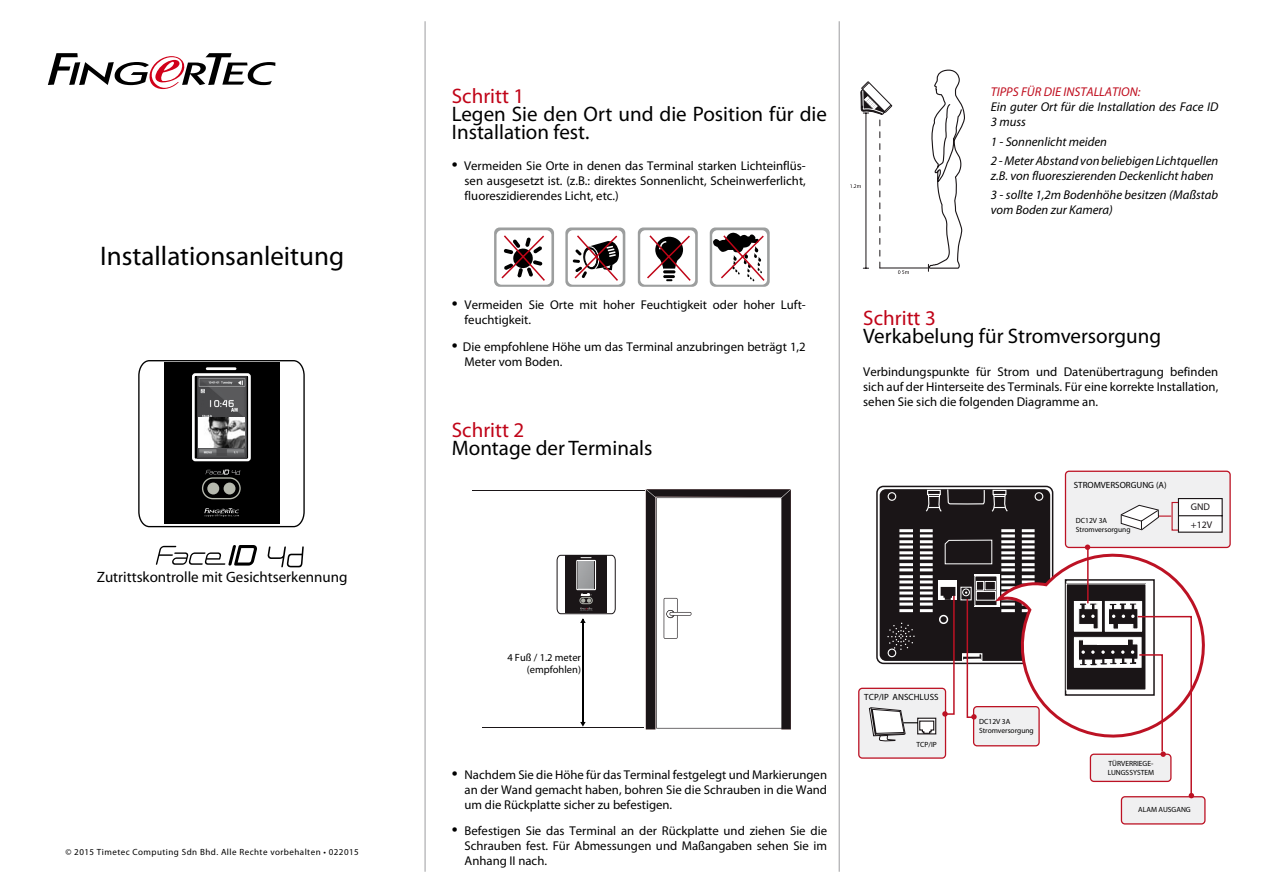
<style>
.page{position:relative;width:1263px;height:893px;background:#fff}
.page>*{position:absolute;margin:0;border:0;box-sizing:border-box;transform-origin:0 0}
.t1{font:27px "Myriad Pro";color:#000}
.t2{font:21px/18px "Myriad Pro";color:#000}
.t3{font:21px "Myriad Pro";color:#c00418}
.t4{font:15px "Myriad";color:#000}
.t5{font:12.75px/15px "Myriad Pro";color:#000;text-align:justify}
.t6{font:italic 12.75px/19.2px "Myriad Pro";color:#000}
.t7{font:italic 12.75px "Myriad Pro";color:#bf0c1d}
.t8{font:10.5px/12px "Myriad Pro";color:#000;text-align:right}
.t9{font:9.75px/18px "Myriad Pro";color:#1a1517}
.t10{font:9px "Myriad Pro";letter-spacing:.05em;color:#000}
.t11{font:9px "Myriad Pro";color:#000}
.t12{font:7.5px/9px "Myriad";color:#000}
.s1{font-size:21px}
</style>
<div class="page">
<svg style="left:646px;top:489px;width:145px;height:240px"></svg>
<svg style="left:781px;top:489px;width:10px;height:9px"></svg>
<svg style="left:646px;top:489px;width:9px;height:8px"></svg>
<hr style="left:482px;top:727px;width:162px;height:1px;background:#1a1517">
<hr style="left:472px;top:490px;width:172px;height:1px;background:#1a1517">
<hr style="left:425px;top:21px;width:1px;height:851px;background:#9c9d9f">
<hr style="left:839px;top:21px;width:1px;height:851px;background:#9c9d9f">
<svg style="left:48px;top:53px;width:227px;height:36px"></svg>
<div style="left:494px;top:227px;width:60px;height:60px;background:#9c9e9e;border-radius:6px"></div>
<div style="left:496px;top:230px;width:55px;height:55px;background:#fff;border-radius:5px"></div>
<div style="left:565px;top:227px;width:60px;height:60px;background:#9c9e9e;border-radius:6px"></div>
<div style="left:568px;top:230px;width:55px;height:55px;background:#fff;border-radius:5px"></div>
<div style="left:638px;top:227px;width:60px;height:60px;background:#9c9e9e;border-radius:6px"></div>
<div style="left:640px;top:230px;width:55px;height:55px;background:#fff;border-radius:5px"></div>
<div style="left:710px;top:227px;width:60px;height:60px;background:#9c9e9e;border-radius:6px"></div>
<div style="left:712px;top:230px;width:55px;height:55px;background:#fff;border-radius:5px"></div>
<svg style="left:501px;top:234px;width:118px;height:48px"></svg>
<svg style="left:647px;top:235px;width:44px;height:47px"></svg>
<svg style="left:713px;top:232px;width:52px;height:50px"></svg>
<hr style="left:880px;top:268px;width:48px;height:1px;background:#1a1517">
<svg style="left:928px;top:69px;width:37px;height:202px"></svg>
<svg style="left:898px;top:270px;width:11px;height:4px"></svg>
<div style="left:861px;top:82px;width:31px;height:30px;border:1px solid #1a1517;border-radius:6px"></div>
<svg style="left:850px;top:82px;width:41px;height:187px"></svg>
<hr style="left:582px;top:620px;width:1px;height:104px;background:#000">
<svg style="left:556px;top:555px;width:60px;height:68px"></svg>
<svg style="left:580px;top:722px;width:6px;height:5px"></svg>
<svg style="left:138px;top:360px;width:167px;height:168px"></svg>
<div style="left:859px;top:688px;width:86px;height:70px;background:#f0f0f1;border-radius:4px"></div>
<div style="left:858px;top:688px;width:88px;height:71px;border:1px solid #bc1224;border-radius:4px"></div>
<div style="left:1065px;top:471px;width:165px;height:76px;background:#f0f0f1;border-radius:4px"></div>
<div style="left:1065px;top:471px;width:166px;height:77px;border:1px solid #bc1224;border-radius:4px"></div>
<div style="left:1121px;top:797px;width:84px;height:27px;background:#f0f0f1;border-radius:4px"></div>
<div style="left:1121px;top:796px;width:84px;height:28px;border:1px solid #bc1224;border-radius:4px"></div>
<svg style="left:868px;top:488px;width:355px;height:310px"></svg>
<svg style="left:156px;top:545px;width:101px;height:21px"></svg>
<svg style="left:267px;top:546px;width:37px;height:21px"></svg>
<h1 class="t1" style="left:100px;top:239px;width:245px">Installationsanleitung</h1>
<p class="t4" style="left:97px;top:570px;width:252px">Zutrittskontrolle mit Gesichtserkennung</p>
<p class="t10" style="left:65px;top:846px;width:295px">© 2015 Timetec Computing Sdn Bhd. Alle Rechte vorbehalten • 022015</p>
<h2 class="t3" style="left:452px;top:83px;width:74px">Schritt 1</h2>
<h2 class="t2" style="left:452px;top:105px;width:377px">Legen Sie den Ort und die Position für die<br>Installation fest.</h2>
<p class="t5" style="left:465px;top:158px;width:343px;text-indent:-13px"><span class="s1">•</span> Vermeiden Sie Orte in denen das Terminal starken Lichteinflüs&shy;sen ausgesetzt ist. (z.B.: direktes Sonnenlicht, Scheinwerferlicht, fluoreszidierendes Licht, etc.)</p>
<p class="t5" style="left:465px;top:297px;width:343px;text-indent:-13px"><span class="s1">•</span> Vermeiden Sie Orte mit hoher Feuchtigkeit oder hoher Luft&shy;feuchtigkeit.</p>
<p class="t5" style="left:465px;top:339px;width:343px;text-indent:-13px"><span class="s1">•</span> Die empfohlene Höhe um das Terminal anzubringen beträgt 1,2<br>Meter vom Boden.</p>
<h2 class="t3" style="left:452px;top:417px;width:74px">Schritt 2</h2>
<h2 class="t2" style="left:452px;top:439px;width:202px">Montage der Terminals</h2>
<p class="t7" style="left:991px;top:84px;width:151px">TIPPS FÜR DIE INSTALLATION:</p>
<p class="t6" style="left:991px;top:99px;width:229px;line-height:15px">Ein guter Ort für die Installation des Face ID<br>3 muss</p>
<p class="t6" style="left:991px;top:132px;width:229px">1 - Sonnenlicht meiden<br>2 - Meter Abstand von beliebigen Lichtquellen</p>
<p class="t6" style="left:991px;top:166px;width:229px">z.B. von fluoreszierenden Deckenlicht haben<br>3 - sollte 1,2m Bodenhöhe besitzen (Maßstab</p>
<p class="t6" style="left:991px;top:200px;width:123px">vom Boden zur Kamera)</p>
<h2 class="t3" style="left:863px;top:305px;width:74px">Schritt 3</h2>
<h2 class="t2" style="left:863px;top:327px;width:299px">Verkabelung für Stromversorgung</h2>
<p class="t5" style="left:863px;top:364px;width:357px">Verbindungspunkte für Strom und Datenübertragung befinden sich auf der Hinterseite des Terminals. Für eine korrekte Installation, sehen Sie sich die folgenden Diagramme an.</p>
<p class="t11" style="left:1074px;top:479px;width:94px">STROMVERSORGUNG (A)</p>
<p class="t12" style="left:1076px;top:517px;width:56px">DC12V 3A<br>Stromversorgung</p>
<p class="t9" style="left:1191px;top:497px;width:23px">GND +12V</p>
<p class="t8" style="left:507px;top:651px;width:75px">4 Fuß / 1.2 meter (empfohlen)</p>
<p class="t5" style="left:465px;top:767px;width:364px;text-indent:-13px"><span class="s1">•</span> Nachdem Sie die Höhe für das Terminal festgelegt und Markierungen an der Wand gemacht haben, bohren Sie die Schrauben in die Wand um die Rückplatte sicher zu befestigen.</p>
<p class="t5" style="left:465px;top:823px;width:364px;text-indent:-13px"><span class="s1">•</span> Befestigen Sie das Terminal an der Rückplatte und ziehen Sie die Schrauben fest. Für Abmessungen und Maßangaben sehen Sie im Anhang II nach.</p>
<p class="t11" style="left:864px;top:692px;width:76px">TCP/IP ANSCHLUSS</p>
<p class="t12" style="left:916px;top:740px;width:22px">TCP/IP</p>
<p class="t12" style="left:979px;top:717px;width:56px">DC12V 3A<br>Stromversorgung</p>
<p class="t12" style="left:1108px;top:759px;width:48px">TÜRVERRIEGE-<br>LUNGSSYSTEM</p>
<p class="t12" style="left:1138px;top:805px;width:54px">ALAM AUSGANG</p>
</div>
